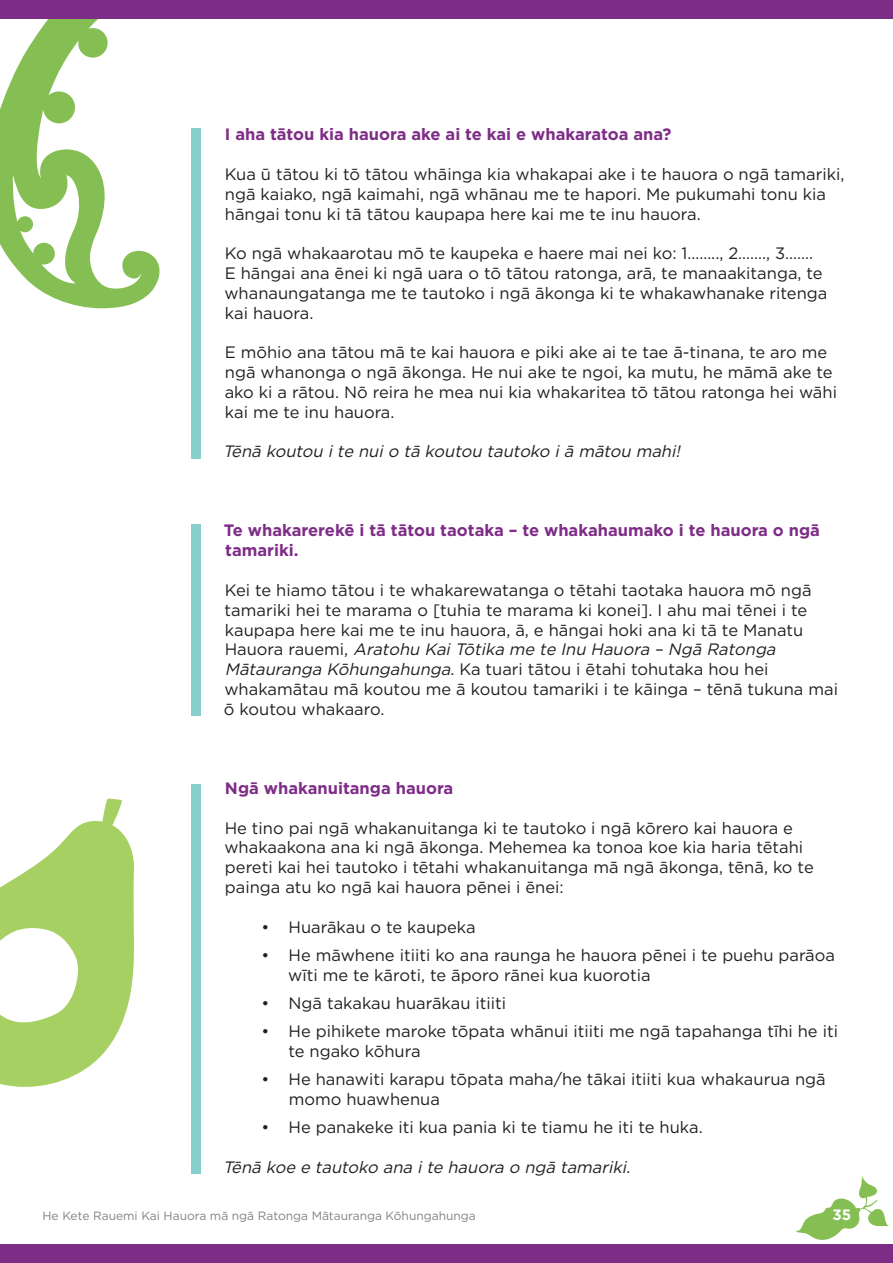
<style>
.page{position:relative;width:893px;height:1263px;background:#fff}
.page>*{position:absolute;margin:0;border:0;box-sizing:border-box;transform-origin:0 0}
.text{font:16.5px/19.8px "Gotham";color:#231f20}
.text-2{font:700 16.5px/19.8px "Gotham";color:#7e2d87}
.text-3{font:italic 16.5px "Gotham";color:#231f20}
.t1{font:700 15px "Gotham";color:#fff}
.t2{font:12px "Gotham";color:#808285}
.s1{font-style:italic}
</style>
<div class="page">
<svg style="left:796px;top:1176px;width:93px;height:64px"></svg>
<svg style="left:0;top:18px;width:195px;height:290px"></svg>
<div style="left:0;top:1245px;width:893px;height:18px;background:#7e2d87"></div>
<div style="left:0;top:0;width:893px;height:18px;background:#7e2d87"></div>
<div style="left:191px;top:128px;width:9px;height:331px;background:#86cfca"></div>
<div style="left:191px;top:784px;width:9px;height:390px;background:#86cfca"></div>
<div style="left:191px;top:525px;width:9px;height:191px;background:#86cfca"></div>
<svg style="left:0;top:798px;width:134px;height:289px"></svg>
<p class="text-2" style="left:225px;top:125px;width:448px">I aha tātou kia hauora ake ai te kai e whakaratoa ana?</p>
<p class="text" style="left:225px;top:164px;width:621px">Kua ū tātou ki tō tātou whāinga kia whakapai ake i te hauora o ngā tamariki, ngā kaiako, ngā kaimahi, ngā whānau me te hapori. Me pukumahi tonu kia hāngai tonu ki tā tātou kaupapa here kai me te inu hauora.</p>
<p class="text" style="left:225px;top:243px;width:590px">Ko ngā whakaarotau mō te kaupeka e haere mai nei ko: 1…….., 2……., 3…….</p>
<p class="text" style="left:224px;top:263px;width:604px">E hāngai ana ēnei ki ngā uara o tō tātou ratonga, arā, te manaakitanga, te whanaungatanga me te tautoko i ngā ākonga ki te whakawhanake ritenga kai hauora.</p>
<p class="text" style="left:225px;top:342px;width:614px">E mōhio ana tātou mā te kai hauora e piki ake ai te tae ā-tinana, te aro me ngā whanonga o ngā ākonga. He nui ake te ngoi, ka mutu, he māmā ake te ako ki a rātou. Nō reira he mea nui kia whakaritea tō tātou ratonga hei wāhi kai me te inu hauora.</p>
<p class="text-3" style="left:223px;top:441px;width:463px">Tēnā koutou ite nuio tā koutou tautoko iā mātou mahi!</p>
<p class="text-2" style="left:224px;top:521px;width:598px">Te whakarerekē i tā tātou taotaka – te whakahaumako i te hauora o ngā tamariki.</p>
<p class="text" style="left:224px;top:580px;width:616px">Kei te hiamo tātou i te whakarewatanga o tētahi taotaka hauora mō ngā tamariki hei te marama o [tuhia te marama ki konei]. I ahu mai tēnei i te kaupapa here kai me te inu hauora, ā, e hāngai hoki ana ki tā te Manatu<br>H a u o r a r a u e m i , <span class="s1">Aratohu KaiTōtika me te Inu Hauora – Ngā Ratonga Mātauranga Kōhungahunga</span>. Ka tuari tātou i ētahi tohutaka hou hei whakamātau mā koutou me ā koutou tamariki i te kāinga – tēnā tukuna mai ō koutou whakaaro.</p>
<p class="text-2" style="left:225px;top:778px;width:230px">Ngā whakanuitanga hauora</p>
<p class="text" style="left:224px;top:817px;width:591px">He tino pai ngā whakanuitanga ki te tautoko i ngā kōrero kai hauora e whakaakona ana ki ngā ākonga. Mehemea ka tonoa koe kia haria tētahi pereti kai hei tautoko i tētahi whakanuitanga mā ngā ākonga, tēnā, ko te painga atu ko ngā kai hauora pēnei i ēnei:</p>
<p class="text" style="left:262px;top:916px;width:216px">• Huarākau o te kaupeka</p>
<p class="text" style="left:288px;top:945px;width:548px;text-indent:-27px">• He māwhene itiiti ko ana raunga he hauora pēnei i te puehu parāoa wīti me te kāroti, te āporo rānei kua kuorotia</p>
<p class="text" style="left:262px;top:993px;width:246px">• Ngā takakau huarākau itiiti</p>
<p class="text" style="left:288px;top:1021px;width:551px;text-indent:-27px">• He pihikete maroke tōpata whānui itiiti me ngā tapahanga tīhi he iti te ngako kōhura</p>
<p class="text" style="left:289px;top:1069px;width:538px;text-indent:-27px">• He hanawiti karapu tōpata maha/he tākai itiiti kua whakaurua ngā momo huawhenua</p>
<p class="text" style="left:262px;top:1117px;width:443px">• He panakeke iti kua pania ki te tiamu he iti te huka.</p>
<p class="text-3" style="left:223px;top:1157px;width:413px">Tēnā koe e tautoko ana ite hauora o ngā tamariki.</p>
<p class="t2" style="left:43px;top:1207px;width:435px">He Kete Rauemi Kai Hauora mā ngā Ratonga Mātauranga Kōhungahunga</p>
<p class="t1" style="left:832px;top:1205px;width:20px">35</p>
</div>
